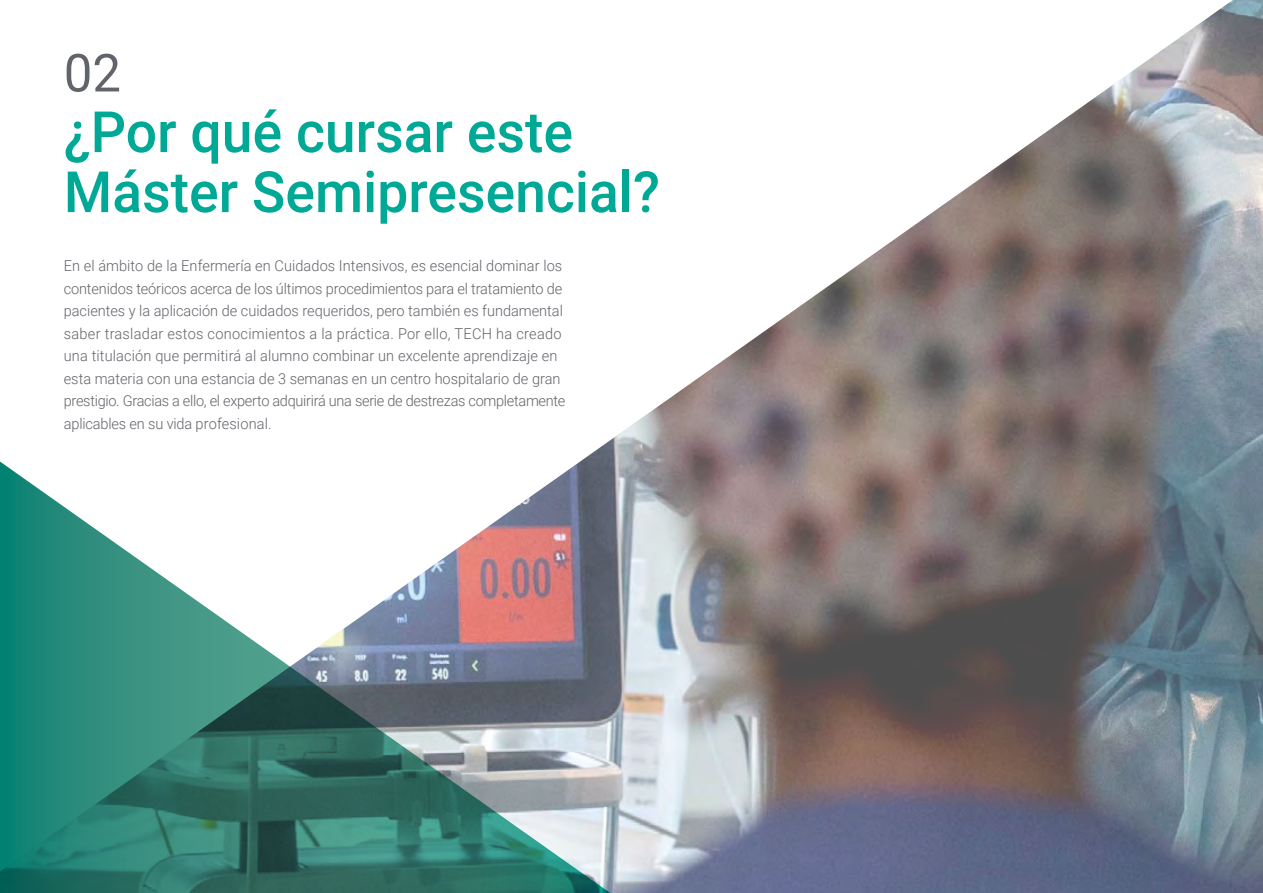
<style>
.page{position:relative;width:1263px;height:893px;background:#fff}
.page>*{position:absolute;margin:0;border:0;box-sizing:border-box;transform-origin:0 0}
.t1{font:500 57px/60px "Roboto";color:#00a996}
.t2{font:52.5px "Roboto";color:#61646a}
.t3{font:300 15px/22.5px "Roboto";color:#61646a}
</style>
<div class="page">
<img style="left:602px;top:0;width:661px;height:893px">
<svg style="left:0;top:446px;width:640px;height:447px"></svg>
<h2 class="t2" style="left:64px;top:36px;width:59px">02</h2>
<h1 class="t1" style="left:64px;top:100px;width:597px">¿Por qué cursar este<br>Máster Semipresencial?</h1>
<p class="t3" style="left:64px;top:254px;width:503px">En el ámbito de la Enfermería en Cuidados Intensivos, es esencial dominar los contenidos teóricos acerca de los últimos procedimientos para el tratamiento de pacientes y la aplicación de cuidados requeridos, pero también es fundamental saber trasladar estos conocimientos a la práctica. Por ello, TECH ha creado una titulación que permitirá al alumno combinar un excelente aprendizaje en esta materia con una estancia de 3 semanas en un centro hospitalario de gran prestigio. Gracias a ello, el experto adquirirá una serie de destrezas completamente aplicables en su vida profesional.</p>
</div>
